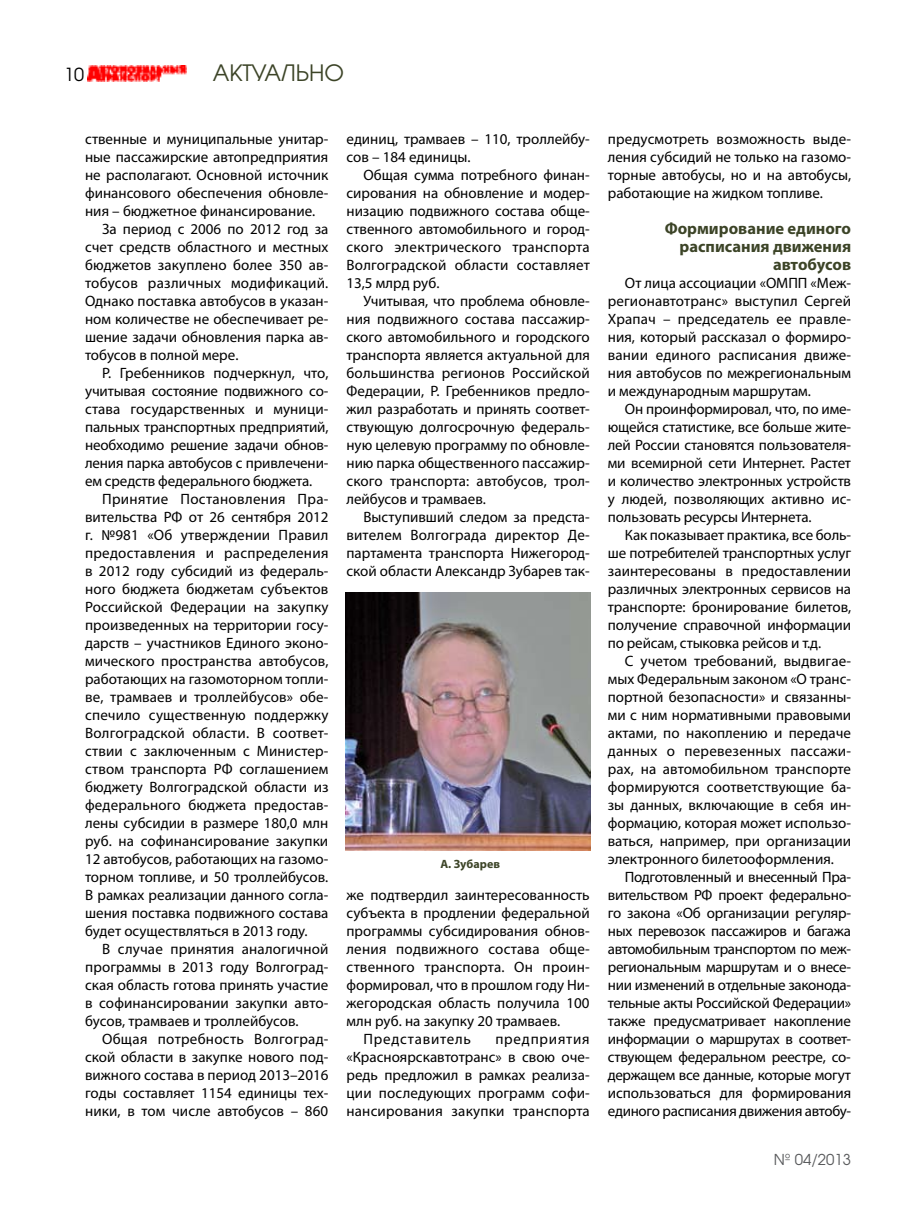
<style>
.page{position:relative;width:915px;height:1212px;background:#fff}
.page>*{position:absolute;margin:0;border:0;box-sizing:border-box;transform-origin:0 0}
.t1{font:22.5px "AG Avalanche C";color:#3c4427}
.t2{font:18px "AG Avalanche C";color:#000}
.t3{font:700 16.5px/18px "Myriad Pro";color:#3c4427;text-align:right}
.t4{font:15px/18px "Myriad Pro";color:#000;text-align:justify}
.t5{font:15px "Myriad Pro";letter-spacing:.02em;color:#000}
.t6{font:15px "Myriad Pro";letter-spacing:.05em;color:#000}
.t7{font:15px "AG Avalanche C";color:#58595b}
.t8{font:700 12px "Myriad Pro";color:#3c4427}
</style>
<div class="page">
<img style="left:88px;top:65px;width:99px;height:17px">
<img style="left:345px;top:593px;width:245px;height:257px">
<p class="t2" style="left:64px;top:63px;width:21px">10</p>
<h1 class="t1" style="left:213px;top:59px;width:133px">АКТУАЛЬНО</h1>
<p class="t4" style="left:85px;top:130px;width:245px">ственные и муниципальные унитар-</p>
<p class="t4" style="left:85px;top:148px;width:245px">ные пассажирские автопредприятия</p>
<p class="t4" style="left:85px;top:166px;width:245px">не располагают. Основной источник</p>
<p class="t4" style="left:85px;top:184px;width:245px">финансового обеспечения обновле-</p>
<p class="t4" style="left:85px;top:202px;width:232px">ния – бюджетное финансирование.</p>
<p class="t4" style="left:102px;top:220px;width:228px">За период с 2006 по 2012 год за</p>
<p class="t4" style="left:85px;top:238px;width:245px">счет средств областного и местных</p>
<p class="t4" style="left:85px;top:256px;width:245px">бюджетов закуплено более 350 ав-</p>
<p class="t4" style="left:85px;top:274px;width:245px">тобусов различных модификаций.</p>
<p class="t4" style="left:85px;top:292px;width:245px">Однако поставка автобусов в указан-</p>
<p class="t4" style="left:85px;top:310px;width:245px">ном количестве не обеспечивает ре-</p>
<p class="t4" style="left:85px;top:328px;width:245px">шение задачи обновления парка ав-</p>
<p class="t4" style="left:85px;top:346px;width:155px">тобусов в полной мере.</p>
<p class="t4" style="left:102px;top:364px;width:228px">Р. Гребенников подчеркнул, что,</p>
<p class="t4" style="left:85px;top:382px;width:245px">учитывая состояние подвижного со-</p>
<p class="t4" style="left:85px;top:400px;width:245px">става государственных и муници-</p>
<p class="t4" style="left:85px;top:418px;width:245px">пальных транспортных предприятий,</p>
<p class="t4" style="left:85px;top:436px;width:245px">необходимо решение задачи обнов-</p>
<p class="t4" style="left:85px;top:454px;width:245px">ления парка автобусов с привлечени-</p>
<p class="t4" style="left:85px;top:472px;width:228px">ем средств федерального бюджета.</p>
<p class="t5" style="left:102px;top:490px;width:228px">Принятие Постановления Пра-</p>
<p class="t4" style="left:85px;top:508px;width:245px">вительства РФ от 26 сентября 2012</p>
<p class="t4" style="left:85px;top:526px;width:245px">г. №981 «Об утверждении Правил</p>
<p class="t4" style="left:85px;top:544px;width:245px">предоставления и распределения</p>
<p class="t4" style="left:85px;top:562px;width:245px">в 2012 году субсидий из федераль-</p>
<p class="t4" style="left:85px;top:580px;width:245px">ного бюджета бюджетам субъектов</p>
<p class="t4" style="left:85px;top:598px;width:245px">Российской Федерации на закупку</p>
<p class="t4" style="left:85px;top:616px;width:245px">произведенных на территории госу-</p>
<p class="t4" style="left:85px;top:634px;width:245px">дарств – участников Единого эконо-</p>
<p class="t4" style="left:85px;top:652px;width:245px">мического пространства автобусов,</p>
<p class="t4" style="left:85px;top:670px;width:245px">работающих на газомоторном топли-</p>
<p class="t4" style="left:85px;top:688px;width:245px">ве, трамваев и троллейбусов» обе-</p>
<p class="t4" style="left:85px;top:706px;width:245px">спечило существенную поддержку</p>
<p class="t4" style="left:85px;top:724px;width:245px">Волгоградской области. В соответ-</p>
<p class="t4" style="left:85px;top:742px;width:245px">ствии с заключенным с Министер-</p>
<p class="t4" style="left:85px;top:760px;width:245px">ством транспорта РФ соглашением</p>
<p class="t4" style="left:85px;top:778px;width:245px">бюджету Волгоградской области из</p>
<p class="t4" style="left:85px;top:796px;width:245px">федерального бюджета предостав-</p>
<p class="t4" style="left:85px;top:814px;width:245px">лены субсидии в размере 180,0 млн</p>
<p class="t4" style="left:85px;top:832px;width:244px">руб. на софинансирование закупки</p>
<p class="t4" style="left:85px;top:850px;width:245px">12 автобусов, работающих на газомо-</p>
<p class="t4" style="left:85px;top:868px;width:245px">торном топливе, и 50 троллейбусов.</p>
<p class="t4" style="left:85px;top:886px;width:245px">В рамках реализации данного согла-</p>
<p class="t4" style="left:85px;top:904px;width:245px">шения поставка подвижного состава</p>
<p class="t4" style="left:85px;top:922px;width:224px">будет осуществляться в 2013 году.</p>
<p class="t4" style="left:102px;top:940px;width:228px">В случае принятия аналогичной</p>
<p class="t4" style="left:85px;top:958px;width:245px">программы в 2013 году Волгоград-</p>
<p class="t4" style="left:85px;top:976px;width:245px">ская область готова принять участие</p>
<p class="t4" style="left:85px;top:994px;width:244px">в софинансировании закупки авто-</p>
<p class="t4" style="left:85px;top:1012px;width:215px">бусов, трамваев и троллейбусов.</p>
<p class="t5" style="left:102px;top:1030px;width:228px">Общая потребность Волгоград-</p>
<p class="t4" style="left:85px;top:1048px;width:245px">ской области в закупке нового под-</p>
<p class="t4" style="left:85px;top:1066px;width:245px">вижного состава в период 2013–2016</p>
<p class="t4" style="left:85px;top:1084px;width:244px">годы составляет 1154 единицы тех-</p>
<p class="t4" style="left:85px;top:1102px;width:244px">ники, в том числе автобусов – 860</p>
<p class="t4" style="left:346px;top:130px;width:245px">единиц, трамваев – 110, троллейбу&shy;сов – 184 единицы.</p>
<p class="t4" style="left:346px;top:166px;width:245px;text-indent:17px">Общая сумма потребного финан&shy;сирования на обновление и модер&shy;низацию подвижного состава обще&shy;ственного автомобильного и город&shy;ского электрического транспорта Волгоградской области составляет 13,5 млрд руб.</p>
<p class="t4" style="left:346px;top:292px;width:245px;text-indent:17px">Учитывая, что проблема обновле&shy;ния подвижного состава пассажир&shy;ского автомобильного и городского транспорта является актуальной для большинства регионов Российской Федерации, Р. Гребенников предло&shy;жил разработать и принять соответ&shy;ствующую долгосрочную федераль&shy;ную целевую программу по обновле&shy;нию парка общественного пассажир&shy;ского транспорта: автобусов, трол&shy;лейбусов и трамваев.</p>
<p class="t4" style="left:346px;top:508px;width:245px;text-indent:17px">Выступивший следом за предста&shy;вителем Волгограда директор Де&shy;партамента транспорта Нижегород&shy;ской области Александр Зубарев так-</p>
<p class="t8" style="left:440px;top:856px;width:61px">А. Зубарев</p>
<p class="t4" style="left:346px;top:886px;width:245px">же подтвердил заинтересованность</p>
<p class="t4" style="left:346px;top:904px;width:245px">субъекта в продлении федеральной</p>
<p class="t4" style="left:346px;top:922px;width:245px">программы субсидирования обнов-</p>
<p class="t4" style="left:346px;top:940px;width:245px">ления подвижного состава обще-</p>
<p class="t4" style="left:346px;top:958px;width:245px">ственного транспорта. Он проин-</p>
<p class="t4" style="left:346px;top:976px;width:245px">формировал, что в прошлом году Ни-</p>
<p class="t4" style="left:346px;top:994px;width:244px">жегородская область получила 100</p>
<p class="t4" style="left:346px;top:1012px;width:215px">млн руб. на закупку 20 трамваев.</p>
<p class="t6" style="left:363px;top:1030px;width:109px">Представитель</p>
<p class="t4" style="left:346px;top:1030px;width:245px;text-indent:149px">предприятия «Красноярскавтотранс» в свою оче&shy;редь предложил в рамках реализа&shy;ции последующих программ софи&shy;нансирования закупки транспорта</p>
<p class="t4" style="left:607px;top:130px;width:245px">предусмотреть возможность выде&shy;ления субсидий не только на газомо&shy;торные автобусы, но и на автобусы, работающие на жидком топливе.</p>
<p class="t3" style="left:664px;top:219px;width:188px">Формирование единого расписания движения автобусов</p>
<p class="t4" style="left:607px;top:274px;width:245px;text-indent:17px">От лица ассоциации «ОМПП «Меж&shy;регионавтотранс» выступил Сергей Храпач – председатель ее правле&shy;ния, который рассказал о формиро&shy;вании единого расписания движе&shy;ния автобусов по межрегиональным и международным маршрутам.</p>
<p class="t4" style="left:607px;top:400px;width:245px;text-indent:17px">Он проинформировал, что, по име&shy;ющейся статистике, все больше жите&shy;лей России становятся пользователя&shy;ми всемирной сети Интернет. Растет и количество электронных устройств у людей, позволяющих активно ис&shy;пользовать ресурсы Интернета.</p>
<p class="t4" style="left:607px;top:526px;width:245px;text-indent:17px">Как показывает практика, все боль&shy;ше потребителей транспортных услуг заинтересованы в предоставлении различных электронных сервисов на транспорте: бронирование билетов, получение справочной информации по рейсам, стыковка рейсов и т.д.</p>
<p class="t4" style="left:607px;top:652px;width:245px;text-indent:17px">С учетом требований, выдвигае&shy;мых Федеральным законом «О транс&shy;портной безопасности» и связанны&shy;ми с ним нормативными правовыми актами, по накоплению и передаче данных о перевезенных пассажи&shy;рах, на автомобильном транспорте формируются соответствующие ба&shy;зы данных, включающие в себя ин&shy;формацию, которая может использо&shy;ваться, например, при организации электронного билетооформления.</p>
<p class="t4" style="left:607px;top:868px;width:245px;text-indent:17px">Подготовленный и внесенный Пра&shy;вительством РФ проект федерально&shy;го закона «Об организации регуляр&shy;ных перевозок пассажиров и багажа автомобильным транспортом по меж&shy;региональным маршрутам и о внесе&shy;нии изменений в отдельные законода&shy;тельные акты Российской Федерации» также предусматривает накопление информации о маршрутах в соответ&shy;ствующем федеральном реестре, со&shy;держащем все данные, которые могут использоваться для формирования единого расписания движения автобу-</p>
<p class="t7" style="left:773px;top:1150px;width:79px">№ 04/2013</p>
</div>
